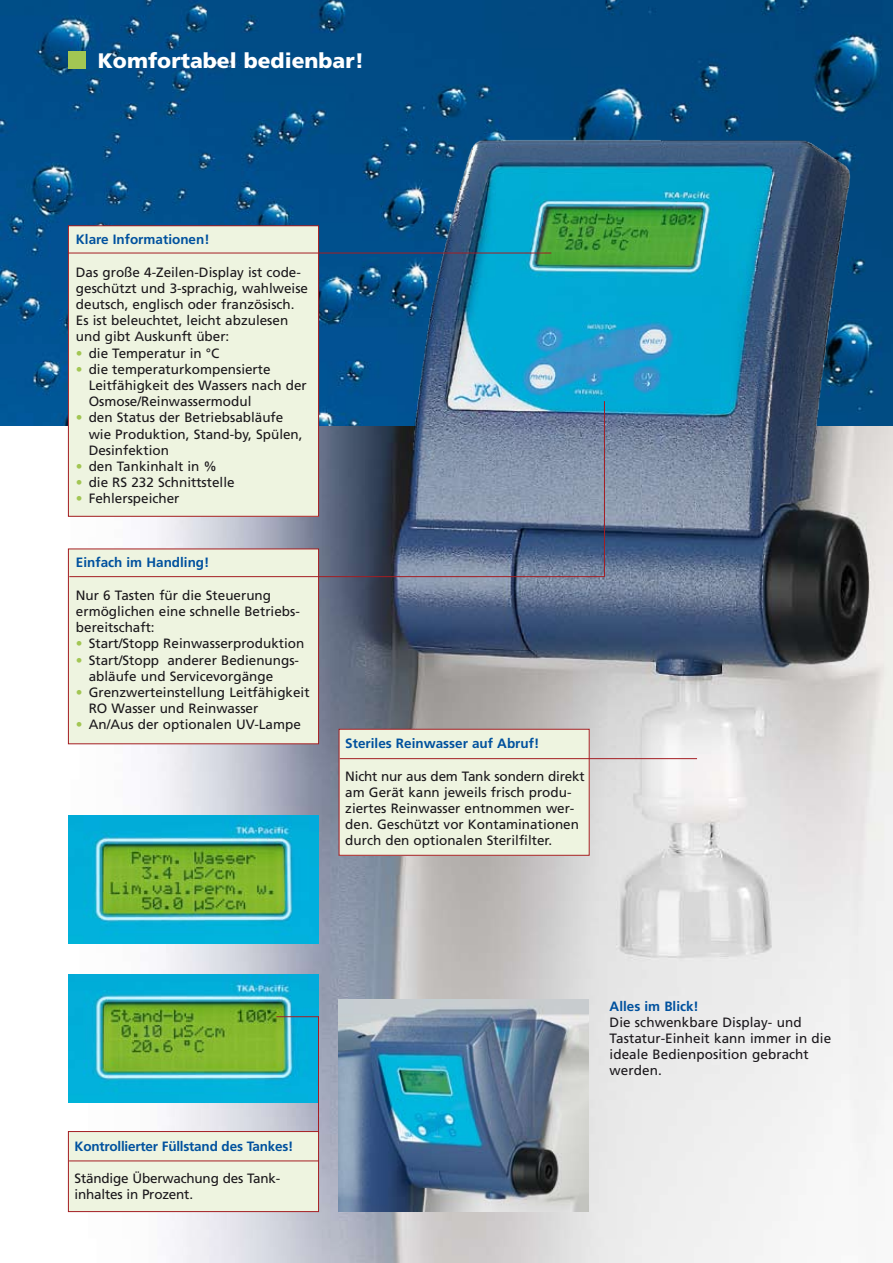
<style>
.page{position:relative;width:893px;height:1263px;background:#fff}
.page>*{position:absolute;margin:0;border:0;box-sizing:border-box;transform-origin:0 0}
.t1{font:900 21px "Frutiger";color:#fff}
.t2{font:13.5px/16.2px "Frutiger";color:#1a171b}
.t3{font:700 13.5px "Frutiger";color:#00519e}
.s1{color:#a2c653}
</style>
<div class="page">
<img style="left:21px;top:425px;width:872px;height:838px">
<svg style="left:0;top:0;width:893px;height:425px;background:#054f88"></svg>
<img style="left:338px;top:999px;width:251px;height:213px">
<img style="left:68px;top:816px;width:251px;height:127px">
<img style="left:68px;top:975px;width:251px;height:127px">
<img style="left:394px;top:124px;width:484px;height:325px">
<div style="left:68px;top:226px;width:251px;height:290px;background:#eef4e0"></div>
<div style="left:68px;top:225px;width:251px;height:292px;border:1px solid #a41d22"></div>
<div style="left:68px;top:549px;width:251px;height:195px;background:#eef4e0"></div>
<div style="left:68px;top:549px;width:251px;height:195px;border:1px solid #a41d22"></div>
<div style="left:339px;top:729px;width:250px;height:126px;background:#eef4e0"></div>
<div style="left:339px;top:729px;width:251px;height:127px;border:1px solid #a41d22"></div>
<hr style="left:69px;top:576px;width:536px;height:1px;background:#a41d22">
<hr style="left:340px;top:758px;width:357px;height:1px;background:#a41d22">
<hr style="left:604px;top:401px;width:1px;height:176px;background:#a41d22">
<hr style="left:68px;top:253px;width:483px;height:1px;background:#a41d22">
<div style="left:68px;top:1131px;width:251px;height:80px;background:#eef4e0"></div>
<div style="left:68px;top:1131px;width:251px;height:81px;border:1px solid #a41d22"></div>
<hr style="left:69px;top:1160px;width:250px;height:1px;background:#a41d22">
<hr style="left:276px;top:1016px;width:43px;height:1px;background:#a41d22">
<hr style="left:318px;top:1016px;width:1px;height:116px;background:#a41d22">
<div style="left:69px;top:51px;width:17px;height:17px;background:#a2c653"></div>
<h1 class="t1" style="left:98px;top:48px;width:268px">Komfortabel bedienbar!</h1>
<p class="t3" style="left:76px;top:232px;width:135px">Klare Informationen!</p>
<p class="t2" style="left:76px;top:264px;width:234px">Das große 4-Zeilen-Display ist code&shy;geschützt und 3-sprachig, wahlweise deutsch, englisch oder französisch.<br>Es ist beleuchtet, leicht abzulesen und gibt Auskunft über:</p>
<p class="t2" style="left:76px;top:345px;width:145px"><span class="s1">•</span> die Temperatur in °C</p>
<p class="t2" style="left:89px;top:361px;width:220px;text-indent:-13px"><span class="s1">•</span> die temperaturkompensierte<br>Leitfähigkeit des Wassers nach der<br>Osmose/Reinwassermodul</p>
<p class="t2" style="left:89px;top:409px;width:215px;text-indent:-13px"><span class="s1">•</span> den Status der Betriebsabläufe wie Produktion, Stand-by, Spülen,<br>Desinfektion</p>
<p class="t2" style="left:76px;top:458px;width:143px"><span class="s1">•</span> den Tankinhalt in %</p>
<p class="t2" style="left:76px;top:474px;width:160px"><span class="s1">•</span> die RS 232 Schnittstelle</p>
<p class="t2" style="left:76px;top:490px;width:105px"><span class="s1">•</span> Fehlerspeicher</p>
<p class="t3" style="left:76px;top:555px;width:135px">Einfach im Handling!</p>
<p class="t2" style="left:76px;top:587px;width:225px">Nur 6 Tasten für die Steuerung ermöglichen eine schnelle Betriebs&shy;bereitschaft:</p>
<p class="t2" style="left:76px;top:635px;width:230px"><span class="s1">•</span> Start/Stopp Reinwasserproduktion</p>
<p class="t2" style="left:89px;top:652px;width:212px;text-indent:-13px"><span class="s1">•</span> Start/Stopp anderer Bedienungs&shy;abläufe und Servicevorgänge</p>
<p class="t2" style="left:89px;top:684px;width:222px;text-indent:-13px"><span class="s1">•</span> Grenzwerteinstellung Leitfähigkeit<br>RO Wasser und Reinwasser</p>
<p class="t2" style="left:76px;top:716px;width:226px"><span class="s1">•</span> An/Aus der optionalen UV-Lampe</p>
<p class="t3" style="left:345px;top:735px;width:195px">Steriles Reinwasser auf Abruf!</p>
<p class="t2" style="left:345px;top:768px;width:241px">Nicht nur aus dem Tank sondern direkt am Gerät kann jeweils frisch produ&shy;ziertes Reinwasser entnommen wer&shy;den. Geschützt vor Kontaminationen durch den optionalen Sterilfilter.</p>
<p class="t3" style="left:75px;top:1138px;width:220px">Kontrollierter Füllstand des Tankes!</p>
<p class="t2" style="left:75px;top:1170px;width:207px">Ständige Überwachung des Tank&shy;inhaltes in Prozent.</p>
<p class="t3" style="left:610px;top:998px;width:91px">Alles im Blick!</p>
<p class="t2" style="left:610px;top:1014px;width:223px">Die schwenkbare Display- und<br>Tastatur-Einheit kann immer in die ideale Bedienposition gebracht werden.</p>
</div>
